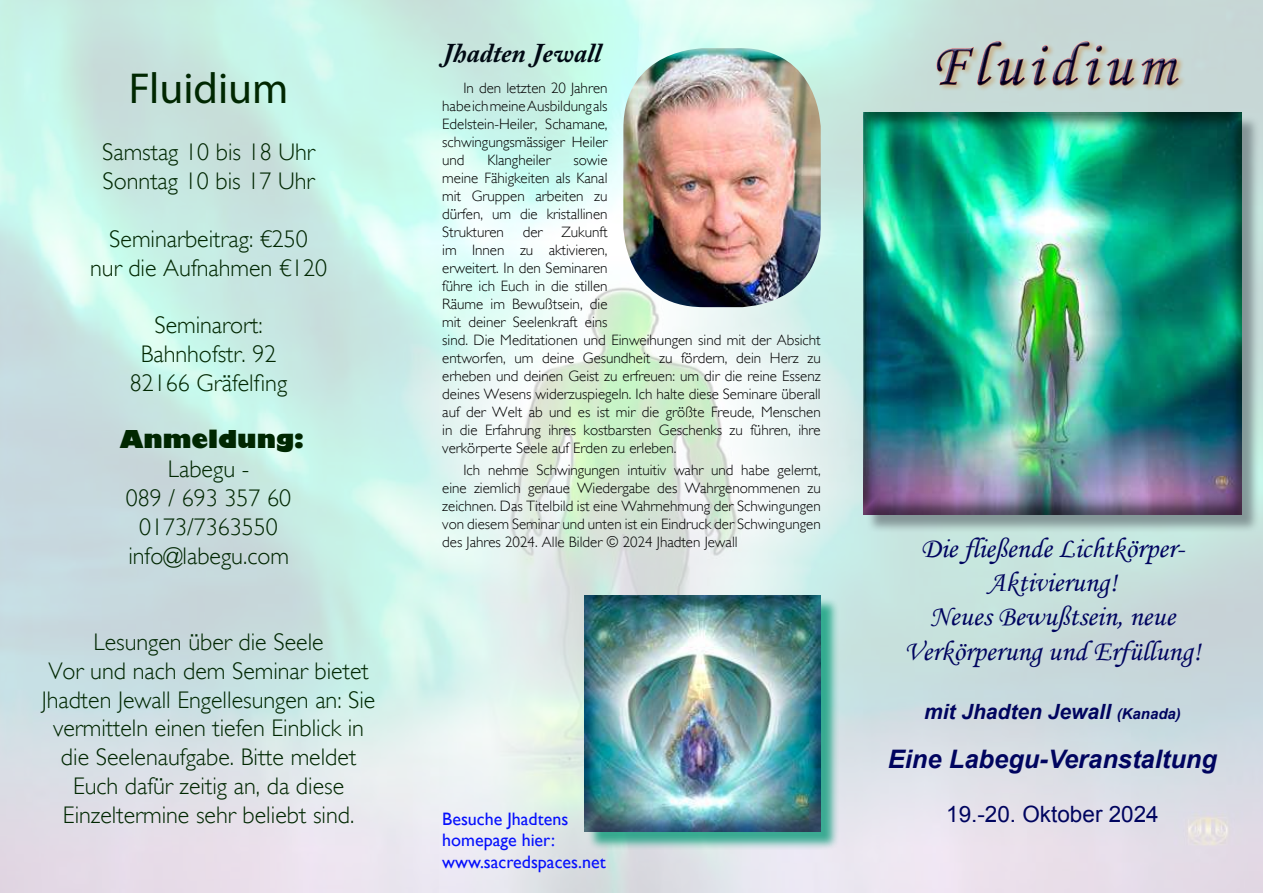
<style>
.page{position:relative;width:1263px;height:893px;background:#fff}
.page>*{position:absolute;margin:0;border:0;box-sizing:border-box;transform-origin:0 0}
.t1{font:61.5px "Monotype Corsiva";letter-spacing:.1em;color:#090137}
.t2{font:43.5px "Myriad Pro";color:#002701}
.t3{font:28.5px/34.2px "Monotype Corsiva";color:#00045f;text-align:center}
.t4{font:italic 700 27px "Adobe Caslon Pro";color:#000913}
.t5{font:italic 700 25.5px "Arial";color:#00045f}
.t6{font:300 24px/28.8px "Gill Sans";color:#002701;text-align:center}
.t7{font:800 24px "Gill Sans";color:#002701}
.t8{font:22.5px "Arial";color:#00045f}
.t9{font:italic 700 21px "Arial";color:#00045f}
.t10{font:18px/21.6px "Gill Sans";color:#0610fd}
.t11{font:300 15px/18px "Gill Sans";color:#000;text-align:justify}
.s1{font-size:15px}
</style>
<div class="page">
<img style="left:0;top:0;width:1263px;height:893px">
<div style="left:935px;top:39px;width:328px;height:108px;background:#c7d7d6"></div>
<svg style="left:862px;top:23px;width:387px;height:89px"></svg>
<img style="left:623px;top:48px;width:198px;height:259px">
<div style="left:587px;top:598px;width:259px;height:259px;background:#009673;opacity:.75"></div>
<img style="left:584px;top:595px;width:237px;height:237px">
<div style="left:866px;top:115px;width:397px;height:424px;background:#6e7d80;opacity:.75"></div>
<img style="left:862px;top:112px;width:381px;height:402px">
<h2 class="t2" style="left:129px;top:62px;width:161px">Fluidium</h2>
<h3 class="t6" style="left:102px;top:140px;width:214px;text-align:left">Samstag 10 bis 18 Uhr<br>Sonntag 10 bis 17 Uhr</h3>
<h3 class="t6" style="left:90px;top:226px;width:238px">Seminarbeitrag: €250<br>nur die Aufnahmen €120</h3>
<h3 class="t6" style="left:130px;top:313px;width:159px">Seminarort:<br>Bahnhofstr. 92<br>82166 Gräfelfing</h3>
<h3 class="t7" style="left:120px;top:430px;width:186px">Anmeldung:</h3>
<h3 class="t6" style="left:126px;top:457px;width:167px">Labegu -<br>089 / 693 357 60<br>0173/7363550 info@labegu.com</h3>
<h3 class="t6" style="left:42px;top:630px;width:335px">Lesungen über die Seele<br>Vor und nach dem Seminar bietet<br>Jhadten Jewall Engellesungen an: Sie vermitteln einen tiefen Einblick in die Seelenaufgabe. Bitte meldet<br>Euch dafür zeitig an, da diese<br>Einzeltermine sehr beliebt sind.</h3>
<h3 class="t4" style="left:442px;top:43px;width:160px">Jhadten Jewall</h3>
<p class="t11" style="left:442px;top:80px;width:167px;text-indent:21px">In den letzten 20 Jahren habe ich meine Ausbildung als Edelstein-Heiler, Schamane, schwingungsmässiger Heiler und</p>
<p class="t11" style="left:487px;top:152px;width:65px">Klangheiler</p>
<p class="t11" style="left:442px;top:152px;width:167px;text-indent:131px">sowie meine Fähigkeiten als Kanal mit Gruppen arbeiten zu dürfen, um die kristallinen Strukturen</p>
<p class="t11" style="left:442px;top:224px;width:380px;text-align:left;text-indent:119px">Zukunft<br>im Innen zu aktivieren,<br>erweitert. In den Seminaren<br>führe ich Euch in die stillen<br>Räume im Bewußtsein, die<br>mit deiner Seelenkraft eins<br>sind. Die Meditationen und Einweihungen sind mit der Absicht entworfen, um deine Gesundheit zu fördern, dein Herz zu erheben und deinen Geist zu erfreuen: um dir die reine Essenz deines Wesens widerzuspiegeln. Ich halte diese Seminare überall auf der Welt ab und es ist mir die größte Freude, Menschen in die Erfahrung ihres kostbarsten Geschenks zu führen, ihre verkörperte Seele auf Erden zu erleben.</p>
<p class="t11" style="left:442px;top:463px;width:380px;text-indent:21px">Ich nehme Schwingungen intuitiv wahr und habe gelernt, eine ziemlich genaue Wiedergabe des Wahrgenommenen zu zeichnen. Das Titelbild ist eine Wahrnehmung der Schwingungen von diesem Seminar und unten ist ein Eindruck der Schwingungen des Jahres 2024. Alle Bilder © 2024 Jhadten Jewall</p>
<p class="t11" style="left:523px;top:224px;width:21px">der</p>
<p class="t10" style="left:442px;top:810px;width:165px">Besuche Jhadtens homepage hier: www.sacredspaces.net</p>
<h1 class="t1" style="left:930px;top:27px;width:246px">Fluidium</h1>
<h3 class="t3" style="left:904px;top:531px;width:298px">Die fließende Lichtkörper-<br>Aktivierung!<br>Neues Bewußtsein, neue<br>Verkörperung und Erfüllung!</h3>
<h3 class="t9" style="left:924px;top:704px;width:258px">mit Jhadten Jewall <span class="s1">(Kanada)</span></h3>
<h3 class="t5" style="left:888px;top:749px;width:331px">Eine Labegu-Veranstaltung</h3>
<h3 class="t8" style="left:946px;top:801px;width:214px">19.-20. Oktober 2024</h3>
</div>
